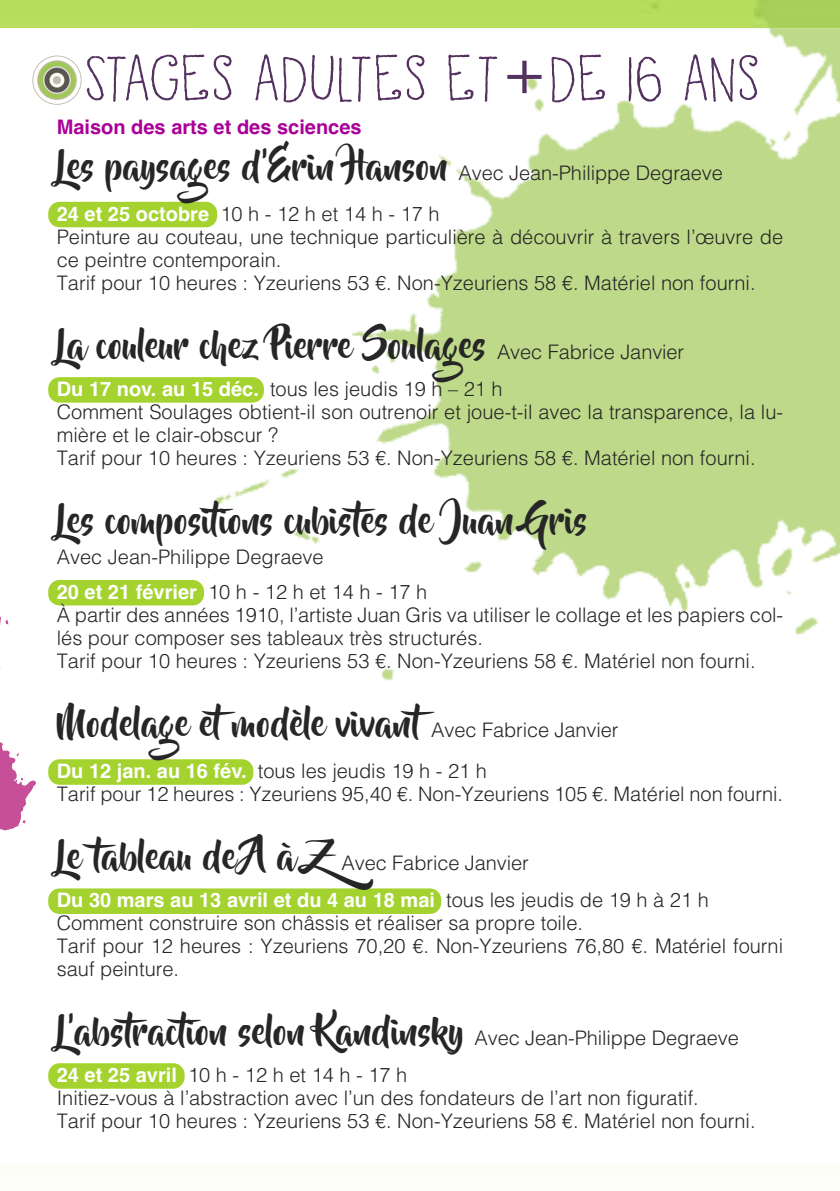
<style>
.page{position:relative;width:840px;height:1191px;background:#fff}
.page>*{position:absolute;margin:0;border:0;box-sizing:border-box;transform-origin:0 0}
.t1{font:56px "DK Honey Dew";letter-spacing:.03em;color:#553160;scale:1.06 1}
.t2{font:36px "Beyond The Mountains";color:#272627}
.t3{font:300 20px/23px "Helvetica";color:#272627}
.t4{font:700 20px "Helvetica";color:#aa0098}
.s1{font-family:"Lucida Grande"}
.s2{font-family:"Beyond The Mountains";font-weight:400;font-size:36px}
.s3{font-weight:700;color:#fff}
.s4{font-family:"Helvetica";font-weight:300;font-size:20px}
</style>
<div class="page">
<div style="left:0;top:0;width:193px;height:28px;background:#b8dd5e"></div>
<svg style="left:0;top:616px;width:36px;height:215px"></svg>
<img style="left:193px;top:0;width:646px;height:28px">
<img style="left:193px;top:28px;width:646px;height:757px">
<svg style="left:32px;top:55px;width:50px;height:50px"></svg>
<div style="left:33px;top:56px;width:48px;height:48px;background:#fff;border-radius:50%"></div>
<svg style="left:37px;top:60px;width:40px;height:40px"></svg>
<div style="left:38px;top:61px;width:38px;height:38px;background:#9fc857;border-radius:50%"></div>
<svg style="left:43px;top:66px;width:28px;height:28px"></svg>
<div style="left:45px;top:68px;width:24px;height:25px;background:#585851;border-radius:50%"></div>
<svg style="left:50px;top:73px;width:14px;height:15px"></svg>
<svg style="left:51px;top:74px;width:12px;height:12px"></svg>
<div style="left:53px;top:76px;width:8px;height:8px;background:#c2bead;border-radius:50%"></div>
<div style="left:48px;top:202px;width:169px;height:25px;background:#a4d32f;border-radius:11px"></div>
<div style="left:48px;top:377px;width:216px;height:26px;background:#a4d32f;border-radius:11px"></div>
<div style="left:48px;top:580px;width:156px;height:25px;background:#a4d32f;border-radius:11px"></div>
<div style="left:48px;top:759px;width:205px;height:26px;background:#a4d32f;border-radius:11px"></div>
<div style="left:48px;top:888px;width:393px;height:26px;background:#a4d32f;border-radius:11px"></div>
<div style="left:48px;top:1063px;width:136px;height:25px;background:#a4d32f;border-radius:11px"></div>
<h1 class="t1" style="left:85px;top:46px;width:637px">STAGES ADULTES ET<span class="s1">+</span>DE 16 ANS</h1>
<p class="t4" style="left:57px;top:115px;width:306px">Maison des arts et des sciences</p>
<p class="t3" style="left:57px;top:151px;width:667px;line-height:41px"><span class="s2">Les paysages d’Erin Hanson</span> Avec Jean-Philippe Degraeve<br><span class="s3">24 et 25 octobre</span> 10 h - 12 h et 14 h - 17 h</p>
<p class="t3" style="left:57px;top:224px;width:727px">Peinture au couteau, une technique particulière à découvrir à travers l’œuvre de ce peintre contemporain.<br>Tarif pour 10 heures : Yzeuriens 53 €. Non-Yzeuriens 58 €. Matériel non fourni.</p>
<h2 class="t2" style="left:57px;top:326px;width:628px">La couleur chez Pierre Soulages <span class="s4">Avec Fabrice Janvier</span></h2>
<p class="t3" style="left:57px;top:376px;width:727px"><span class="s3">Du 17 nov. au 15 déc.</span> tous les jeudis 19 h – 21 h<br>Comment Soulages obtient-il son outrenoir et joue-t-il avec la transparence, la lu&shy;mière et le clair-obscur ?<br>Tarif pour 10 heures : Yzeuriens 53 €. Non-Yzeuriens 58 €. Matériel non fourni.</p>
<h2 class="t2" style="left:57px;top:501px;width:532px">Les compositions cubistes de Juan Gris</h2>
<p class="t3" style="left:57px;top:538px;width:372px;line-height:35px">Avec Jean-Philippe Degraeve<br><span class="s3">20 et 21 février</span> 10 h - 12 h et 14 h - 17 h</p>
<p class="t3" style="left:57px;top:602px;width:727px">À partir des années 1910, l’artiste Juan Gris va utiliser le collage et les papiers col&shy;lés pour composer ses tableaux très structurés.<br>Tarif pour 10 heures : Yzeuriens 53 €. Non-Yzeuriens 58 €. Matériel non fourni.</p>
<h2 class="t2" style="left:57px;top:704px;width:563px">Modelage etmodèle vivant<span class="s4">Avec Fabrice Janvier</span></h2>
<p class="t3" style="left:57px;top:758px;width:727px"><span class="s3">Du 12 jan. au 16 fév.</span> tous les jeudis 19 h - 21 h<br>Tarif pour 12 heures : Yzeuriens 95,40 €. Non-Yzeuriens 105 €. Matériel non fourni.</p>
<p class="t3" style="left:57px;top:843px;width:653px;line-height:37px"><span class="s2">Le tableau de A à Z</span>Avec Fabrice Janvier<br><span class="s3">Du 30 mars au 13 avril et du 4 au 18 mai</span> tous les jeudis de 19 h à 21 h</p>
<p class="t3" style="left:57px;top:910px;width:727px">Comment construire son châssis et réaliser sa propre toile.<br>Tarif pour 12 heures : Yzeuriens 70,20 €. Non-Yzeuriens 76,80 €. Matériel fourni sauf peinture.</p>
<h2 class="t2" style="left:57px;top:1012px;width:683px">L’abstraction selon Kandinsky <span class="s4">Avec Jean-Philippe Degraeve</span></h2>
<p class="t3" style="left:57px;top:1062px;width:700px"><span class="s3">24et25avril</span> 10h-12het14h-17h<br>Initiez-vous à l’abstraction avec l’un des fondateurs de l’art non figuratif.<br>Tarif pour 10 heures : Yzeuriens 53 €. Non-Yzeuriens 58 €. Matériel non fourni.</p>
</div>
